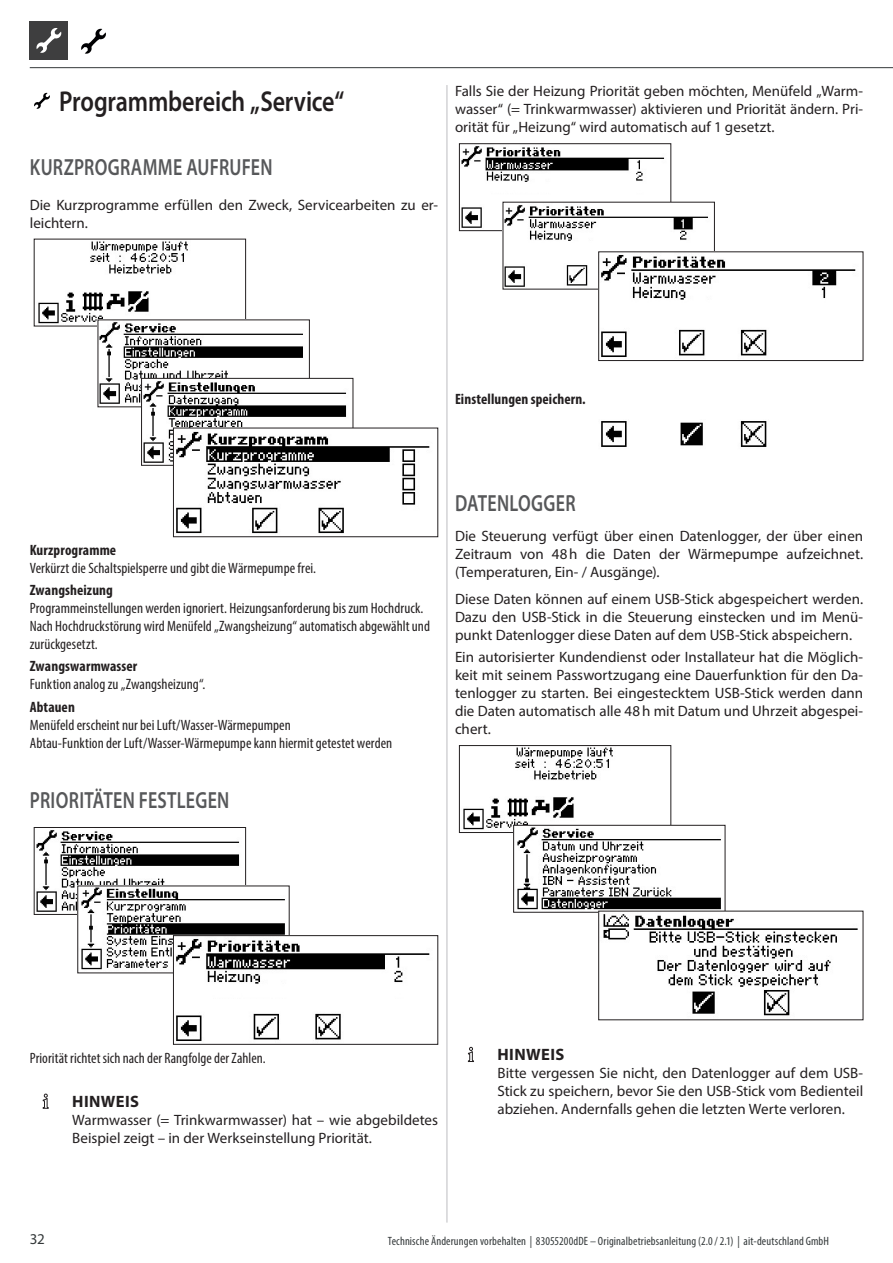
<style>
.page{position:relative;width:893px;height:1263px;background:#fff}
.page>*{position:absolute;margin:0;border:0;box-sizing:border-box;transform-origin:0 0}
.t1{font:600 28.8px "Myriad Pro";letter-spacing:-.01em;color:#231f20;scale:.83 1}
.t2{font:600 23.4px "Myriad Pro";letter-spacing:.015em;color:#57585a;scale:.77 1}
.t3{font:700 16.5px "Myriad Pro";letter-spacing:.025em;color:#231f20}
.t4{font:15px/18px "Myriad Pro";color:#231f20;text-align:justify}
.t5{font:condensed 15px/18px "Myriad Pro";letter-spacing:.005em;color:#231f20}
.t6{font:700 condensed 15px "Myriad Pro";letter-spacing:.005em;color:#231f20}
.t7{font:15px "Myriad Pro";color:#34393a}
.t8{font:condensed 12px "Myriad Pro";letter-spacing:.01em;color:#34393a}
</style>
<div class="page">
<hr style="left:30px;top:67px;width:863px;height:1px;background:#34393a">
<div style="left:30px;top:21px;width:38px;height:39px;background:#3e3e3f"></div>
<svg style="left:36px;top:28px;width:25px;height:25px"></svg>
<svg style="left:81px;top:29px;width:25px;height:25px"></svg>
<hr style="left:447px;top:85px;width:1px;height:1137px;background:#bcbdc0">
<svg style="left:34px;top:93px;width:16px;height:16px"></svg>
<img style="left:38px;top:241px;width:206px;height:83px">
<img style="left:100px;top:322px;width:208px;height:82px">
<img style="left:143px;top:380px;width:208px;height:83px">
<div style="left:141px;top:378px;width:212px;height:87px;border:1px solid #231f20"></div>
<img style="left:175px;top:430px;width:255px;height:104px">
<div style="left:173px;top:428px;width:265px;height:109px;border:1px solid #231f20"></div>
<img style="left:36px;top:830px;width:208px;height:83px">
<div style="left:34px;top:827px;width:212px;height:88px;border:1px solid #231f20"></div>
<img style="left:80px;top:888px;width:205px;height:83px">
<img style="left:175px;top:937px;width:255px;height:104px">
<div style="left:173px;top:935px;width:265px;height:109px;border:1px solid #231f20"></div>
<svg style="left:42px;top:1093px;width:7px;height:16px"></svg>
<img style="left:461px;top:146px;width:208px;height:83px">
<div style="left:459px;top:143px;width:212px;height:88px;border:1px solid #231f20"></div>
<img style="left:505px;top:204px;width:208px;height:83px">
<img style="left:600px;top:254px;width:256px;height:103px">
<div style="left:598px;top:252px;width:265px;height:109px;border:1px solid #231f20"></div>
<img style="left:601px;top:421px;width:166px;height:26px">
<img style="left:463px;top:747px;width:206px;height:83px">
<div style="left:459px;top:745px;width:212px;height:88px;border:1px solid #231f20"></div>
<img style="left:515px;top:827px;width:206px;height:83px">
<div style="left:513px;top:825px;width:212px;height:87px;border:1px solid #231f20"></div>
<img style="left:603px;top:914px;width:255px;height:102px">
<svg style="left:467px;top:1046px;width:7px;height:17px"></svg>
<h1 class="t1" style="left:59px;top:83px;width:345px">Programmbereich „Service“</h1>
<h2 class="t2" style="left:30px;top:152px;width:317px">KURZPROGRAMME AUFRUFEN</h2>
<p class="t4" style="left:30px;top:195px;width:410px">Die Kurzprogramme erfüllen den Zweck, Servicearbeiten zu er&shy;leichtern.</p>
<p class="t4" style="left:455px;top:82px;width:410px">Falls Sie der Heizung Priorität geben möchten, Menüfeld „Warm&shy;wasser“ (= Trinkwarmwasser) aktivieren und Priorität ändern. Pri&shy;orität für „Heizung“ wird automatisch auf 1 gesetzt.</p>
<p class="t6" style="left:455px;top:390px;width:132px">Einstellungen speichern.</p>
<p class="t6" style="left:30px;top:540px;width:88px">Kurzprogramme</p>
<p class="t5" style="left:30px;top:559px;width:288px">Verkürzt die Schaltspielsperre und gibt die Wärmepumpe frei.</p>
<p class="t6" style="left:30px;top:581px;width:85px">Zwangsheizung</p>
<p class="t5" style="left:30px;top:599px;width:402px">Programmeinstellungen werden ignoriert. Heizungsanforderung bis zum Hochdruck.<br>Nach Hochdruckstörung wird Menüfeld „Zwangsheizung“ automatisch abgewählt und zurückgesetzt.</p>
<p class="t6" style="left:30px;top:657px;width:109px">Zwangswarmwasser</p>
<p class="t5" style="left:30px;top:675px;width:177px">Funktion analog zu „Zwangsheizung“.</p>
<p class="t6" style="left:30px;top:697px;width:47px">Abtauen</p>
<p class="t5" style="left:30px;top:715px;width:364px">Menüfeld erscheint nur bei Luft/Wasser-Wärmepumpen<br>Abtau-Funktion der Luft/Wasser-Wärmepumpe kann hiermit getestet werden</p>
<h2 class="t2" style="left:30px;top:785px;width:261px">PRIORITÄTEN FESTLEGEN</h2>
<h2 class="t2" style="left:455px;top:488px;width:158px">DATENLOGGER</h2>
<p class="t4" style="left:455px;top:527px;width:410px">Die Steuerung verfügt über einen Datenlogger, der über einen Zeitraum von 48h die Daten der Wärmepumpe aufzeichnet. (Temperaturen, Ein- / Ausgänge).</p>
<p class="t4" style="left:455px;top:590px;width:410px">Diese Daten können auf einem USB-Stick abgespeichert werden.<br>Dazu den USB-Stick in die Steuerung einstecken und im Menü&shy;punkt Datenlogger diese Daten auf dem USB-Stick abspeichern.</p>
<p class="t4" style="left:455px;top:648px;width:410px">Ein autorisierter Kundendienst oder Installateur hat die Möglich&shy;keit mit seinem Passwortzugang eine Dauerfunktion für den Da&shy;tenlogger zu starten. Bei eingestecktem USB-Stick werden dann die Daten automatisch alle 48h mit Datum und Uhrzeit abgespei&shy;chert.</p>
<p class="t5" style="left:30px;top:1048px;width:238px">Priorität richtet sich nach der Rangfolge der Zahlen.</p>
<p class="t3" style="left:72px;top:1090px;width:68px">HINWEIS</p>
<p class="t4" style="left:72px;top:1110px;width:367px">Warmwasser (= Trinkwarmwasser) hat – wie abgebildetes<br>Beispiel zeigt – in der Werkseinstellung Priorität.</p>
<p class="t3" style="left:497px;top:1044px;width:68px">HINWEIS</p>
<p class="t4" style="left:497px;top:1064px;width:367px">Bitte vergessen Sie nicht, den Datenlogger auf dem USB-Stick zu speichern, bevor Sie den USB-Stick vom Bedienteil abziehen. Andernfalls gehen die letzten Werte verloren.</p>
<p class="t7" style="left:30px;top:1229px;width:16px">32</p>
<p class="t8" style="left:388px;top:1233px;width:443px">Technische Änderungen vorbehalten | 83055200dDE – Originalbetriebsanleitung (2.0 / 2.1) | ait-deutschland GmbH</p>
</div>
